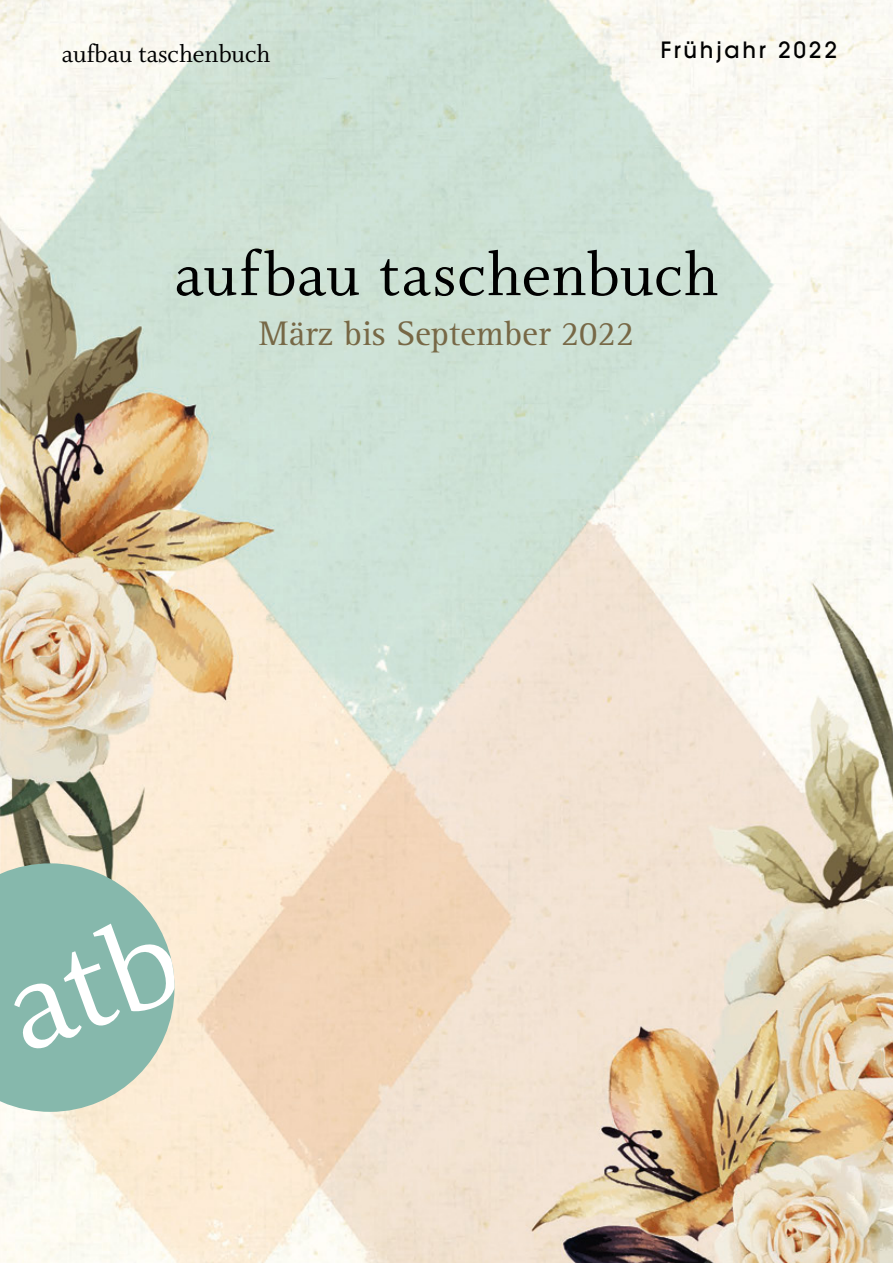
<style>
.page{position:relative;width:893px;height:1263px;background:#fff}
.page>*{position:absolute;margin:0;border:0;box-sizing:border-box;transform-origin:0 0}
.t1{font:67.5px "Whitman Roman Os F";letter-spacing:.015em;color:#000}
.t2{font:35.25px "Rotis Serif";color:#776846}
.t3{font:27px "Whitman Roman Os F";color:#000}
.t4{font:500 22.5px "Avant Garde SB";letter-spacing:.12em;color:#000}
</style>
<div class="page">
<img style="left:0;top:0;width:893px;height:1263px">
<svg style="left:0;top:863px;width:174px;height:249px;background:#a3c6ba"></svg>
<p class="t3" style="left:62px;top:38px;width:210px">aufbau taschenbuch</p>
<p class="t4" style="left:661px;top:37px;width:178px">Frühjahr 2022</p>
<h1 class="t1" style="left:175px;top:237px;width:545px">aufbau taschenbuch</h1>
<p class="t2" style="left:259px;top:313px;width:377px">März bis September 2022</p>
</div>
